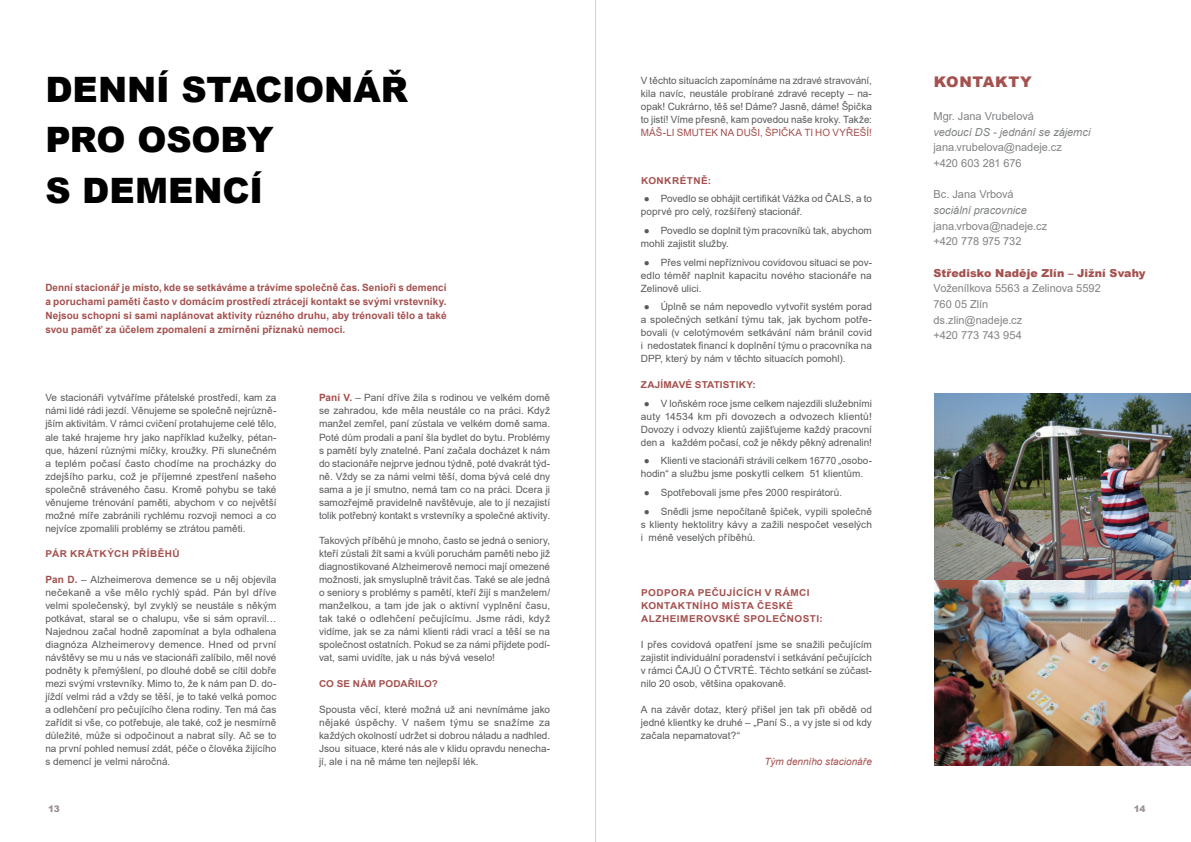
<style>
.page{position:relative;width:1191px;height:842px;background:#fff}
.page>*{position:absolute;margin:0;border:0;box-sizing:border-box;transform-origin:0 0}
.t1{font:900 35px/50.5px "Arial";letter-spacing:-.005em;color:#000}
.t2{font:900 14.7px "Arial";letter-spacing:.035em;color:#a4514f}
.t3{font:11px/15.7px "Arial";letter-spacing:-.005em;color:#808284}
.t4{font:italic 11px "Arial";color:#808284}
.t5{font:900 11px "Arial";letter-spacing:.01em;color:#a4514f}
.t6{font:10px/13px "Arial";color:#58595b;text-align:justify}
.t7{font:10px/13px "Arial";letter-spacing:.005em;color:#585a5b}
.t8{font:700 10px/14px "Arial";letter-spacing:.01em;color:#a4504e;text-align:justify}
.t9{font:10px "Arial";letter-spacing:.005em;color:#a4504e}
.t10{font:italic 10px "Arial";color:#a4514f}
.t11{font:700 9.5px/13px "Arial";letter-spacing:.04em;color:#a4514f;scale:1.05 1}
.t12{font:700 9.5px "Arial";letter-spacing:.01em;color:#a4514f;scale:1.05 1}
.t13{font:700 9.5px "Arial";letter-spacing:.015em;color:#a4514f;scale:1.05 1}
.t14{font:900 9px "Arial";color:#98918f}
.s1{font-weight:700;color:#a4504e}
</style>
<div class="page">
<hr style="left:595px;top:0;width:1px;height:842px;background:#d1d3d4">
<img style="left:934px;top:394px;width:256px;height:372px">
<h1 class="t1" style="left:45px;top:63px;width:364px">DENNÍ STACIONÁŘ<br>PRO OSOBY<br>S DEMENCÍ</h1>
<h2 class="t2" style="left:933px;top:71px;width:100px">KONTAKTY</h2>
<p class="t6" style="left:641px;top:74px;width:233px">V těchto situacích zapomínáme na zdravé stravování, kila navíc, neustále probírané zdravé recepty – na&shy;opak! Cukrárno, těš se! Dáme? Jasně, dáme! Špička to jistí! Víme přesně, kam povedou naše kroky. Takže:</p>
<p class="t9" style="left:641px;top:125px;width:233px">MÁŠ-LI SMUTEK NA DUŠI, ŠPIČKA TI HO VYŘEŠÍ!</p>
<p class="t3" style="left:933px;top:108px;width:102px">Mgr. Jana Vrubelová</p>
<p class="t4" style="left:933px;top:125px;width:158px">vedoucí DS - jednání se zájemci</p>
<p class="t3" style="left:933px;top:140px;width:130px">jana.vrubelova@nadeje.cz +420 603 281 676</p>
<p class="t3" style="left:933px;top:187px;width:82px">Bc. Jana Vrbová</p>
<p class="t4" style="left:933px;top:203px;width:95px">sociální pracovnice</p>
<p class="t3" style="left:933px;top:218px;width:115px">jana.vrbova@nadeje.cz +420 778 975 732</p>
<p class="t5" style="left:933px;top:265px;width:214px">Středisko Naděje Zlín – Jižní Svahy</p>
<p class="t3" style="left:933px;top:281px;width:169px">Voženílkova 5563 a Zelinova 5592<br>760 05 Zlín<br>ds.zlin@nadeje.cz<br>+420 773 743 954</p>
<p class="t11" style="left:641px;top:174px;width:68px">KONKRÉTNĚ:</p>
<p class="t7" style="left:641px;top:192px;width:233px">● Povedlo se obhájit certifikát Vážka od ČALS, a to poprvé pro celý, rozšířený stacionář.</p>
<p class="t7" style="left:641px;top:224px;width:233px">● Povedlo se doplnit tým pracovníků tak, abychom mohli zajistit služby.</p>
<p class="t7" style="left:641px;top:256px;width:233px;text-align:justify">● Přes velmi nepříznivou covidovou situaci se pov&shy;edlo téměř naplnit kapacitu nového stacionáře na Zelinově ulici.</p>
<p class="t7" style="left:641px;top:300px;width:233px;text-align:justify">● Úplně se nám nepovedlo vytvořit systém porad a společných setkání týmu tak, jak bychom potře&shy;bovali (v celotýmovém setkávání nám bránil covid i nedostatek financí k doplnění týmu o pracovníka na DPP, který by nám v těchto situacích pomohl).</p>
<p class="t12" style="left:641px;top:378px;width:111px">ZAJÍMAVÉ STATISTIKY:</p>
<p class="t6" style="left:641px;top:397px;width:233px">● V loňském roce jsme celkem najezdili služebními auty 14534 km při dovozech a odvozech klientů!<br>Dovozy i odvozy klientů zajišťujeme každý pracovní den a každém počasí, což je někdy pěkný adrenalin!</p>
<p class="t7" style="left:641px;top:454px;width:233px">● Klienti ve stacionáři strávili celkem 16770 „osobo&shy;hodin“ a službu jsme poskytli celkem 51 klientům.</p>
<p class="t7" style="left:643px;top:486px;width:200px">● Spotřebovali jsme přes 2000 respirátorů.</p>
<p class="t7" style="left:641px;top:505px;width:233px;text-align:justify">● Snědli jsme nepočítaně špiček, vypili společně s klienty hektolitry kávy a zažili nespočet veselých i méně veselých příběhů.</p>
<p class="t8" style="left:45px;top:281px;width:403px">Denní stacionář je místo, kde se setkáváme a trávíme společně čas. Senioři s demencí a poruchami paměti často v domácím prostředí ztrácejí kontakt se svými vrstevníky.<br>Nejsou schopni si sami naplánovat aktivity různého druhu, aby trénovali tělo a také svou paměť za účelem zpomalení a zmírnění příznaků nemoci.</p>
<p class="t6" style="left:319px;top:391px;width:233px"><span class="s1">Paní V.</span> – Paní dříve žila s rodinou ve velkém domě se zahradou, kde měla neustále co na práci. Když manžel zemřel, paní zůstala ve velkém domě sama.<br>Poté dům prodali a paní šla bydlet do bytu. Problémy s pamětí byly znatelné. Paní začala docházet k nám do stacionáře nejprve jednou týdně, poté dvakrát týd&shy;ně. Vždy se za námi velmi těší, doma bývá celé dny sama a je jí smutno, nemá tam co na práci. Dcera ji samozřejmě pravidelně navštěvuje, ale to jí nezajistí tolik potřebný kontakt s vrstevníky a společné aktivity.</p>
<p class="t6" style="left:319px;top:534px;width:233px">Takových příběhů je mnoho, často se jedná o seniory, kteří zůstali žít sami a kvůli poruchám paměti nebo již diagnostikované Alzheimerově nemoci mají omezené možnosti, jak smysluplně trávit čas. Také se ale jedná o seniory s problémy s pamětí, kteří žijí s manželem/ manželkou, a tam jde jak o aktivní vyplnění času, tak také o odlehčení pečujícímu. Jsme rádi, když vidíme, jak se za námi klienti rádi vrací a těší se na společnost ostatních. Pokud se za námi přijdete podí&shy;vat, sami uvidíte, jak u nás bývá veselo!</p>
<p class="t13" style="left:319px;top:677px;width:115px">CO SE NÁM PODAŘILO?</p>
<p class="t6" style="left:319px;top:703px;width:233px">Spousta věcí, které možná už ani nevnímáme jako nějaké úspěchy. V našem týmu se snažíme za každých okolností udržet si dobrou náladu a nadhled.<br>Jsou situace, které nás ale v klidu opravdu nenecha&shy;jí, ale i na ně máme ten nejlepší lék.</p>
<p class="t6" style="left:45px;top:391px;width:233px">Ve stacionáři vytváříme přátelské prostředí, kam za námi lidé rádi jezdí. Věnujeme se společně nejrůzně&shy;jším aktivitám. V rámci cvičení protahujeme celé tělo, ale také hrajeme hry jako například kuželky, pétan&shy;que, házení různými míčky, kroužky. Při slunečném a teplém počasí často chodíme na procházky do zdejšího parku, což je příjemné zpestření našeho společně stráveného času. Kromě pohybu se také věnujeme trénování paměti, abychom v co největší možné míře zabránili rychlému rozvoji nemoci a co nejvíce zpomalili problémy se ztrátou paměti.</p>
<p class="t11" style="left:46px;top:547px;width:129px">PÁR KRÁTKÝCH PŘÍBĚHŮ</p>
<p class="t6" style="left:45px;top:573px;width:233px"><span class="s1">Pan D.</span> – Alzheimerova demence se u něj objevila nečekaně a vše mělo rychlý spád. Pán byl dříve velmi společenský, byl zvyklý se neustále s někým potkávat, staral se o chalupu, vše si sám opravil… Najednou začal hodně zapomínat a byla odhalena diagnóza Alzheimerovy demence. Hned od první návštěvy se mu u nás ve stacionáři zalíbilo, měl nové podněty k přemýšlení, po dlouhé době se cítil dobře mezi svými vrstevníky. Mimo to, že k nám pan D. do&shy;jíždí velmi rád a vždy se těší, je to také velká pomoc a odlehčení pro pečujícího člena rodiny. Ten má čas zařídit si vše, co potřebuje, ale také, což je nesmírně důležité, může si odpočinout a nabrat síly. Ač se to na první pohled nemusí zdát, péče o člověka žijícího s demencí je velmi náročná.</p>
<p class="t11" style="left:641px;top:586px;width:174px">PODPORA PEČUJÍCÍCH V RÁMCI<br>KONTAKTNÍHO MÍSTA ČESKÉ<br>ALZHEIMEROVSKÉ SPOLEČNOSTI:</p>
<p class="t6" style="left:641px;top:638px;width:233px">I přes covidová opatření jsme se snažili pečujícím zajistit individuální poradenství i setkávání pečujících v rámci ČAJŮ O ČTVRTÉ. Těchto setkání se zúčast&shy;nilo 20 osob, většina opakovaně.</p>
<p class="t6" style="left:641px;top:702px;width:233px">A na závěr dotaz, který přišel jen tak při obědě od jedné klientky ke druhé – „Paní S., a vy jste si od kdy začala nepamatovat?“</p>
<p class="t10" style="left:764px;top:755px;width:109px">Tým denního stacionáře</p>
<p class="t14" style="left:48px;top:804px;width:13px">13</p>
<p class="t14" style="left:1134px;top:804px;width:13px">14</p>
</div>
